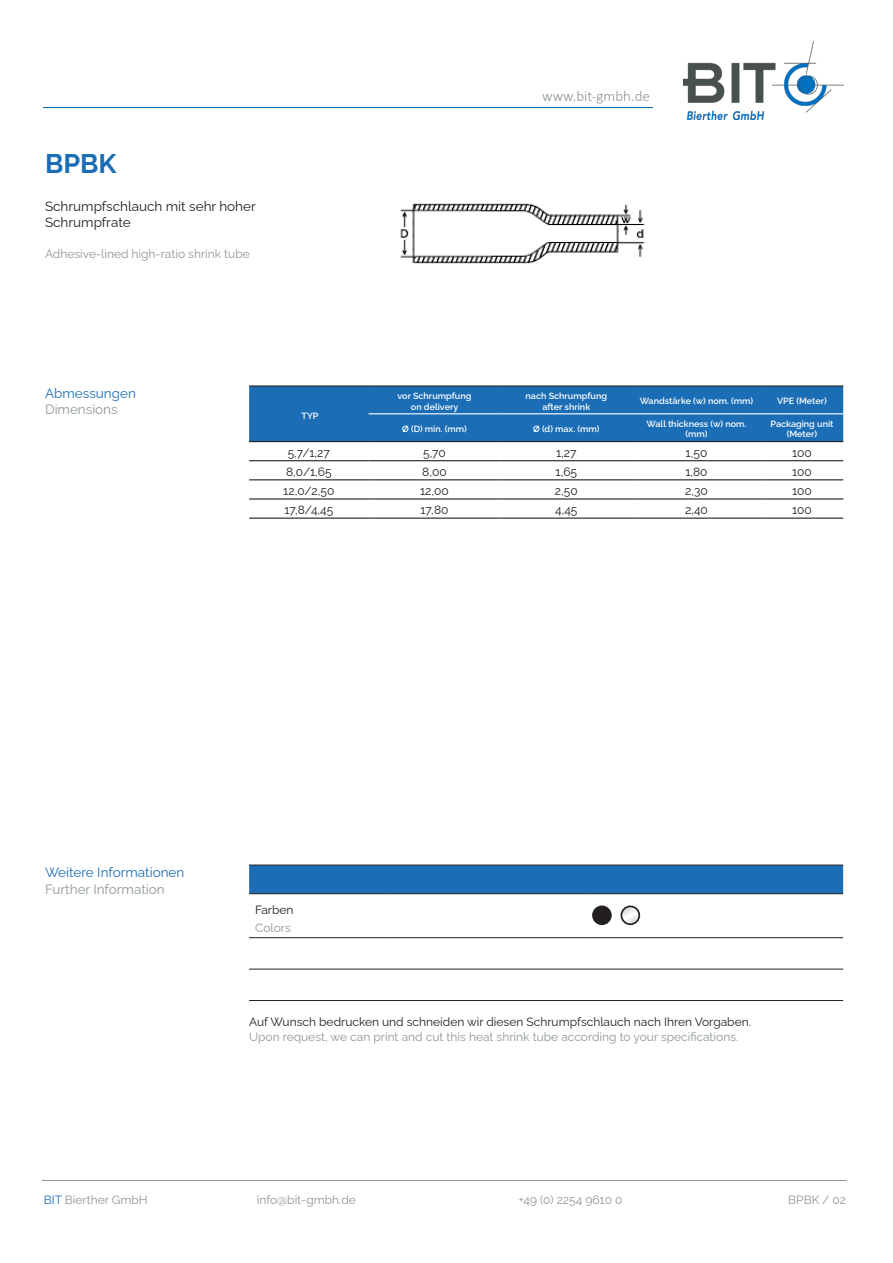
<style>
.page{position:relative;width:893px;height:1263px;background:#fff}
.page>*{position:absolute;margin:0;border:0;box-sizing:border-box;transform-origin:0 0}
.t1{font:700 27px "Raleway";color:#1b6eb6}
.t2{font:300 15px "Calibri";color:#8e9797}
.t3{font:13.5px/16.2px "Raleway";color:#231f20}
.t4{font:13.5px "Raleway";color:#1b6eb6}
.t5{font:13.5px "Raleway";color:#8e9797}
.t6{font:12px "Raleway";color:#231f20}
.t7{font:12px "Raleway";color:#8e9797}
.t8{font:600 9px/10.8px "Raleway";color:#fff;text-align:center}
.s1{color:#1b6eb6}
</style>
<div class="page">
<div style="left:249px;top:387px;width:594px;height:54px;background:#1b6eb6"></div>
<hr style="left:249px;top:385px;width:120px;height:2px;background:#231f20">
<hr style="left:369px;top:385px;width:131px;height:2px;background:#231f20">
<hr style="left:500px;top:385px;width:132px;height:2px;background:#231f20">
<hr style="left:632px;top:385px;width:129px;height:2px;background:#231f20">
<hr style="left:761px;top:385px;width:82px;height:2px;background:#231f20">
<hr style="left:249px;top:441px;width:120px;height:1px;background:#231f20">
<hr style="left:369px;top:441px;width:131px;height:1px;background:#231f20">
<hr style="left:500px;top:441px;width:132px;height:1px;background:#231f20">
<hr style="left:632px;top:441px;width:129px;height:1px;background:#231f20">
<hr style="left:761px;top:441px;width:82px;height:1px;background:#231f20">
<hr style="left:249px;top:460px;width:120px;height:1px;background:#231f20">
<hr style="left:369px;top:460px;width:131px;height:1px;background:#231f20">
<hr style="left:500px;top:460px;width:132px;height:1px;background:#231f20">
<hr style="left:632px;top:460px;width:129px;height:1px;background:#231f20">
<hr style="left:761px;top:460px;width:82px;height:1px;background:#231f20">
<hr style="left:249px;top:479px;width:120px;height:1px;background:#231f20">
<hr style="left:369px;top:479px;width:131px;height:1px;background:#231f20">
<hr style="left:500px;top:479px;width:132px;height:1px;background:#231f20">
<hr style="left:632px;top:479px;width:129px;height:1px;background:#231f20">
<hr style="left:761px;top:479px;width:82px;height:1px;background:#231f20">
<hr style="left:249px;top:498px;width:120px;height:1px;background:#231f20">
<hr style="left:369px;top:498px;width:131px;height:1px;background:#231f20">
<hr style="left:500px;top:498px;width:132px;height:1px;background:#231f20">
<hr style="left:632px;top:498px;width:129px;height:1px;background:#231f20">
<hr style="left:761px;top:498px;width:82px;height:1px;background:#231f20">
<hr style="left:249px;top:518px;width:120px;height:1px;background:#231f20">
<hr style="left:369px;top:518px;width:131px;height:1px;background:#231f20">
<hr style="left:500px;top:518px;width:132px;height:1px;background:#231f20">
<hr style="left:632px;top:518px;width:129px;height:1px;background:#231f20">
<hr style="left:761px;top:518px;width:82px;height:1px;background:#231f20">
<hr style="left:369px;top:413px;width:131px;height:1px;background:#fff">
<hr style="left:500px;top:413px;width:132px;height:1px;background:#fff">
<hr style="left:632px;top:413px;width:129px;height:1px;background:#fff">
<hr style="left:761px;top:413px;width:82px;height:1px;background:#fff">
<div style="left:249px;top:866px;width:594px;height:27px;background:#1b6eb6"></div>
<hr style="left:249px;top:865px;width:141px;height:1px;background:#231f20">
<hr style="left:390px;top:865px;width:197px;height:1px;background:#231f20">
<hr style="left:587px;top:865px;width:256px;height:1px;background:#231f20">
<hr style="left:249px;top:893px;width:141px;height:1px;background:#231f20">
<hr style="left:390px;top:893px;width:197px;height:1px;background:#231f20">
<hr style="left:587px;top:893px;width:256px;height:1px;background:#231f20">
<hr style="left:249px;top:937px;width:141px;height:1px;background:#231f20">
<hr style="left:390px;top:937px;width:197px;height:1px;background:#231f20">
<hr style="left:587px;top:937px;width:256px;height:1px;background:#231f20">
<hr style="left:249px;top:969px;width:141px;height:1px;background:#231f20">
<hr style="left:390px;top:969px;width:197px;height:1px;background:#231f20">
<hr style="left:587px;top:969px;width:256px;height:1px;background:#231f20">
<hr style="left:249px;top:1000px;width:141px;height:1px;background:#231f20">
<hr style="left:390px;top:1000px;width:197px;height:1px;background:#231f20">
<hr style="left:587px;top:1000px;width:256px;height:1px;background:#231f20">
<div style="left:593px;top:906px;width:18px;height:18px;background:#231f20;border-radius:50%"></div>
<div style="left:592px;top:905px;width:20px;height:20px;border:2px solid #231f20;border-radius:50%"></div>
<div style="left:619px;top:902px;width:39px;height:27px;background:#231f20;opacity:.5"></div>
<div style="left:621px;top:905px;width:19px;height:20px;border:2px solid #231f20;border-radius:50%"></div>
<img style="left:684px;top:41px;width:160px;height:79px">
<img style="left:400px;top:203px;width:245px;height:61px">
<hr style="left:44px;top:107px;width:609px;height:1px;background:#1474ba">
<hr style="left:43px;top:1181px;width:804px;height:1px;background:#8e9797">
<p class="t1" style="left:45px;top:143px;width:73px">BPBK</p>
<p class="t3" style="left:45px;top:197px;width:212px">Schrumpfschlauch mit sehr hoher<br>Schrumpfrate</p>
<p class="t7" style="left:45px;top:244px;width:206px">Adhesive-lined high-ratio shrink tube</p>
<p class="t2" style="left:542px;top:87px;width:109px">www.bit-gmbh.de</p>
<p class="t4" style="left:45px;top:383px;width:92px">Abmessungen</p>
<p class="t5" style="left:45px;top:399px;width:74px">Dimensions</p>
<p class="t8" style="left:301px;top:409px;width:19px">TYP</p>
<p class="t8" style="left:398px;top:389px;width:75px">vor Schrumpfung</p>
<p class="t8" style="left:411px;top:400px;width:49px">on delivery</p>
<p class="t8" style="left:526px;top:389px;width:83px">nach Schrumpfung</p>
<p class="t8" style="left:542px;top:400px;width:49px">after shrink</p>
<p class="t8" style="left:640px;top:395px;width:115px">Wandstärke (w) nom. (mm)</p>
<p class="t8" style="left:777px;top:395px;width:51px">VPE (Meter)</p>
<p class="t8" style="left:402px;top:422px;width:66px">Ø (D) min. (mm)</p>
<p class="t8" style="left:533px;top:422px;width:68px">Ø (d) max. (mm)</p>
<p class="t8" style="left:647px;top:417px;width:101px">Wall thickness (w) nom. (mm)</p>
<p class="t8" style="left:770px;top:417px;width:65px">Packaging unit (Meter)</p>
<p class="t6" style="left:288px;top:443px;width:44px">5,7/1,27</p>
<p class="t6" style="left:423px;top:443px;width:24px">5,70</p>
<p class="t6" style="left:556px;top:443px;width:22px">1,27</p>
<p class="t6" style="left:686px;top:443px;width:23px">1,50</p>
<p class="t6" style="left:792px;top:443px;width:21px">100</p>
<p class="t6" style="left:286px;top:462px;width:47px">8,0/1,65</p>
<p class="t6" style="left:422px;top:462px;width:26px">8,00</p>
<p class="t6" style="left:555px;top:462px;width:23px">1,65</p>
<p class="t6" style="left:685px;top:462px;width:24px">1,80</p>
<p class="t6" style="left:792px;top:462px;width:21px">100</p>
<p class="t6" style="left:283px;top:481px;width:53px">12,0/2,50</p>
<p class="t6" style="left:420px;top:481px;width:30px">12,00</p>
<p class="t6" style="left:555px;top:481px;width:24px">2,50</p>
<p class="t6" style="left:685px;top:481px;width:24px">2,30</p>
<p class="t6" style="left:792px;top:481px;width:21px">100</p>
<p class="t6" style="left:284px;top:500px;width:51px">17,8/4,45</p>
<p class="t6" style="left:421px;top:500px;width:29px">17,80</p>
<p class="t6" style="left:555px;top:500px;width:24px">4,45</p>
<p class="t6" style="left:685px;top:500px;width:24px">2,40</p>
<p class="t6" style="left:792px;top:500px;width:21px">100</p>
<p class="t4" style="left:45px;top:862px;width:141px">Weitere Informationen</p>
<p class="t5" style="left:45px;top:878px;width:121px">Further Information</p>
<p class="t6" style="left:255px;top:900px;width:40px">Farben</p>
<p class="t7" style="left:255px;top:918px;width:37px">Colors</p>
<p class="t6" style="left:249px;top:1012px;width:503px">Auf Wunsch bedrucken und schneiden wir diesen Schrumpfschlauch nach Ihren Vorgaben.</p>
<p class="t7" style="left:249px;top:1028px;width:491px">Upon request, we can print and cut this heat shrink tube according to your specifications.</p>
<p class="t7" style="left:44px;top:1190px;width:105px"><span class="s1">BIT</span> Bierther GmbH</p>
<p class="t7" style="left:257px;top:1190px;width:101px">info@bit-gmbh.de</p>
<p class="t7" style="left:519px;top:1190px;width:105px">+49 (0) 2254 9610 0</p>
<p class="t7" style="left:788px;top:1190px;width:59px">BPBK / 02</p>
</div>
